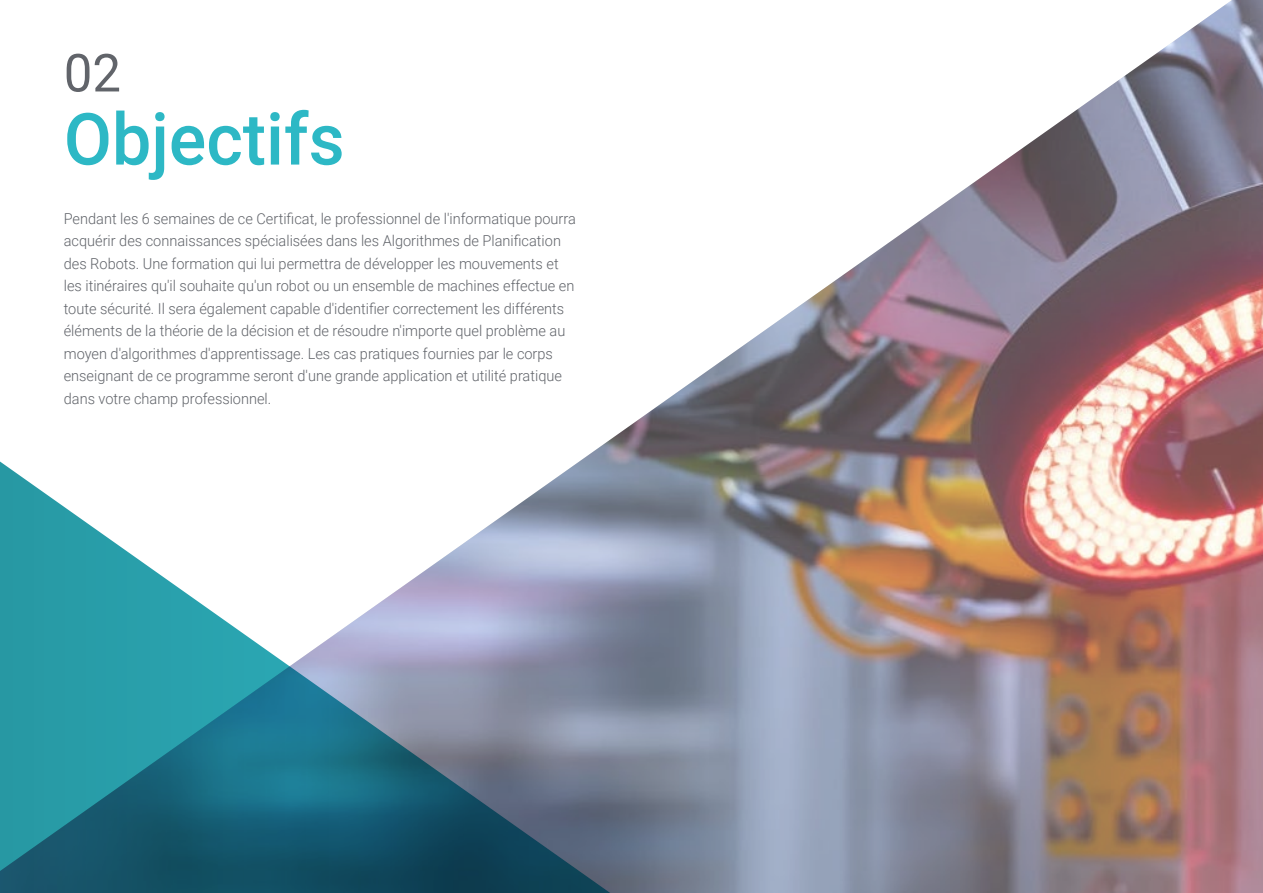
<style>
.page{position:relative;width:1263px;height:893px;background:#fff}
.page>*{position:absolute;margin:0;border:0;box-sizing:border-box;transform-origin:0 0}
.t1{font:500 72px "Roboto";color:#2db8c5}
.t2{font:52.5px "Roboto";color:#61646a}
.t3{font:300 15px/22.5px "Roboto";color:#61646a}
</style>
<div class="page">
<img style="left:601px;top:0;width:662px;height:893px">
<svg style="left:0;top:446px;width:640px;height:447px"></svg>
<h2 class="t2" style="left:64px;top:36px;width:59px">02</h2>
<h1 class="t1" style="left:64px;top:89px;width:282px">Objectifs</h1>
<p class="t3" style="left:64px;top:207px;width:514px">Pendant les 6 semaines de ce Certificat, le professionnel de l'informatique pourra acquérir des connaissances spécialisées dans les Algorithmes de Planification des Robots. Une formation qui lui permettra de développer les mouvements et les itinéraires qu'il souhaite qu'un robot ou un ensemble de machines effectue en toute sécurité. Il sera également capable d'identifier correctement les différents éléments de la théorie de la décision et de résoudre n'importe quel problème au moyen d'algorithmes d'apprentissage. Les cas pratiques fournies par le corps enseignant de ce programme seront d'une grande application et utilité pratique dans votre champ professionnel.</p>
</div>
